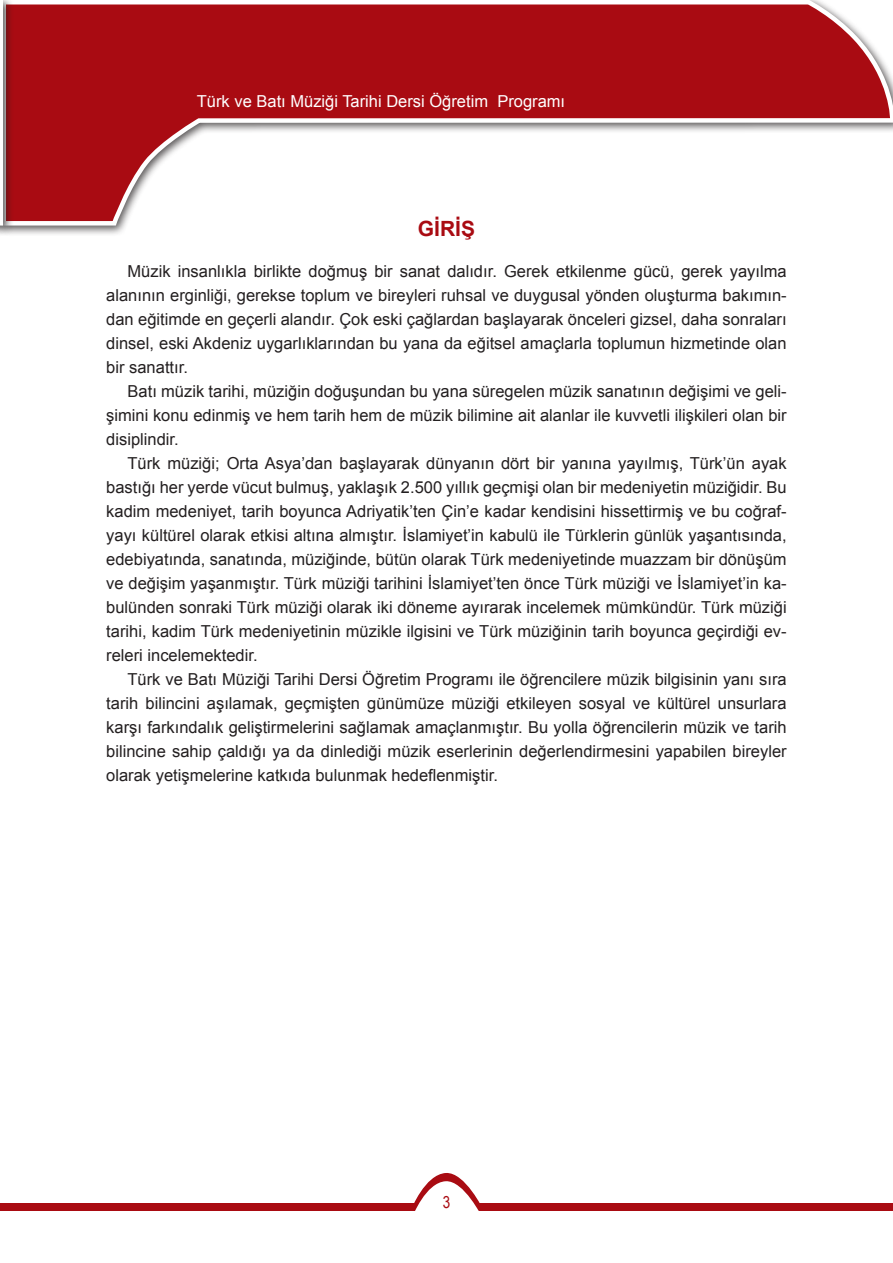
<style>
.page{position:relative;width:893px;height:1263px;background:#fff}
.page>*{position:absolute;margin:0;border:0;box-sizing:border-box;transform-origin:0 0}
.BAŞLIK{font:700 21px "Arial";color:#a90b12}
.t1{font:16.5px/24px "Arial";color:#231f20;text-align:justify}
.t2{font:16.5px "Arial";color:#fff}
.t3{font:16.5px "Arial Narrow";color:#a90b12}
</style>
<div class="page">
<div style="left:0;top:0;width:893px;height:237px;background:#231f20;opacity:.75"></div>
<svg style="left:14px;top:0;width:879px;height:228px"></svg>
<div style="left:480px;top:1203px;width:413px;height:8px;background:#a90b12"></div>
<div style="left:1px;top:1203px;width:414px;height:8px;background:#a90b12"></div>
<svg style="left:414px;top:1173px;width:66px;height:38px"></svg>
<div style="left:0;top:0;width:14px;height:237px;background:#231f20;opacity:.75"></div>
<svg style="left:0;top:0;width:5px;height:228px"></svg>
<p class="t2" style="left:197px;top:91px;width:370px">Türk ve Batı Müziği Tarihi Dersi Öğretim Programı</p>
<p class="BAŞLIK" style="left:418px;top:215px;width:59px">GİRİŞ</p>
<p class="t1" style="left:106px;top:259px;width:682px;text-indent:21px">Müzik insanlıkla birlikte doğmuş bir sanat dalıdır. Gerek etkilenme gücü, gerek yayılma alanının erginliği, gerekse toplum ve bireyleri ruhsal ve duygusal yönden oluşturma bakımın&shy;dan eğitimde en geçerli alandır. Çok eski çağlardan başlayarak önceleri gizsel, daha sonraları dinsel, eski Akdeniz uygarlıklarından bu yana da eğitsel amaçlarla toplumun hizmetinde olan bir sanattır.</p>
<p class="t1" style="left:106px;top:379px;width:682px;text-indent:21px">Batı müzik tarihi, müziğin doğuşundan bu yana süregelen müzik sanatının değişimi ve geli&shy;şimini konu edinmiş ve hem tarih hem de müzik bilimine ait alanlar ile kuvvetli ilişkileri olan bir disiplindir.</p>
<p class="t1" style="left:106px;top:451px;width:682px;text-indent:21px">Türk müziği; Orta Asya’dan başlayarak dünyanın dört bir yanına yayılmış, Türk’ün ayak bastığı her yerde vücut bulmuş, yaklaşık 2.500 yıllık geçmişi olan bir medeniyetin müziğidir. Bu kadim medeniyet, tarih boyunca Adriyatik’ten Çin’e kadar kendisini hissettirmiş ve bu coğraf&shy;yayı kültürel olarak etkisi altına almıştır. İslamiyet’in kabulü ile Türklerin günlük yaşantısında, edebiyatında, sanatında, müziğinde, bütün olarak Türk medeniyetinde muazzam bir dönüşüm ve değişim yaşanmıştır. Türk müziği tarihini İslamiyet’ten önce Türk müziği ve İslamiyet’in ka&shy;bulünden sonraki Türk müziği olarak iki döneme ayırarak incelemek mümkündür. Türk müziği tarihi, kadim Türk medeniyetinin müzikle ilgisini ve Türk müziğinin tarih boyunca geçirdiği ev&shy;releri incelemektedir.</p>
<p class="t1" style="left:106px;top:667px;width:682px;text-indent:21px">Türk ve Batı Müziği Tarihi Dersi Öğretim Programı ile öğrencilere müzik bilgisinin yanı sıra tarih bilincini aşılamak, geçmişten günümüze müziği etkileyen sosyal ve kültürel unsurlara karşı farkındalık geliştirmelerini sağlamak amaçlanmıştır. Bu yolla öğrencilerin müzik ve tarih bilincine sahip çaldığı ya da dinlediği müzik eserlerinin değerlendirmesini yapabilen bireyler olarak yetişmelerine katkıda bulunmak hedeflenmiştir.</p>
<p class="t3" style="left:443px;top:1190px;width:9px">3</p>
</div>
